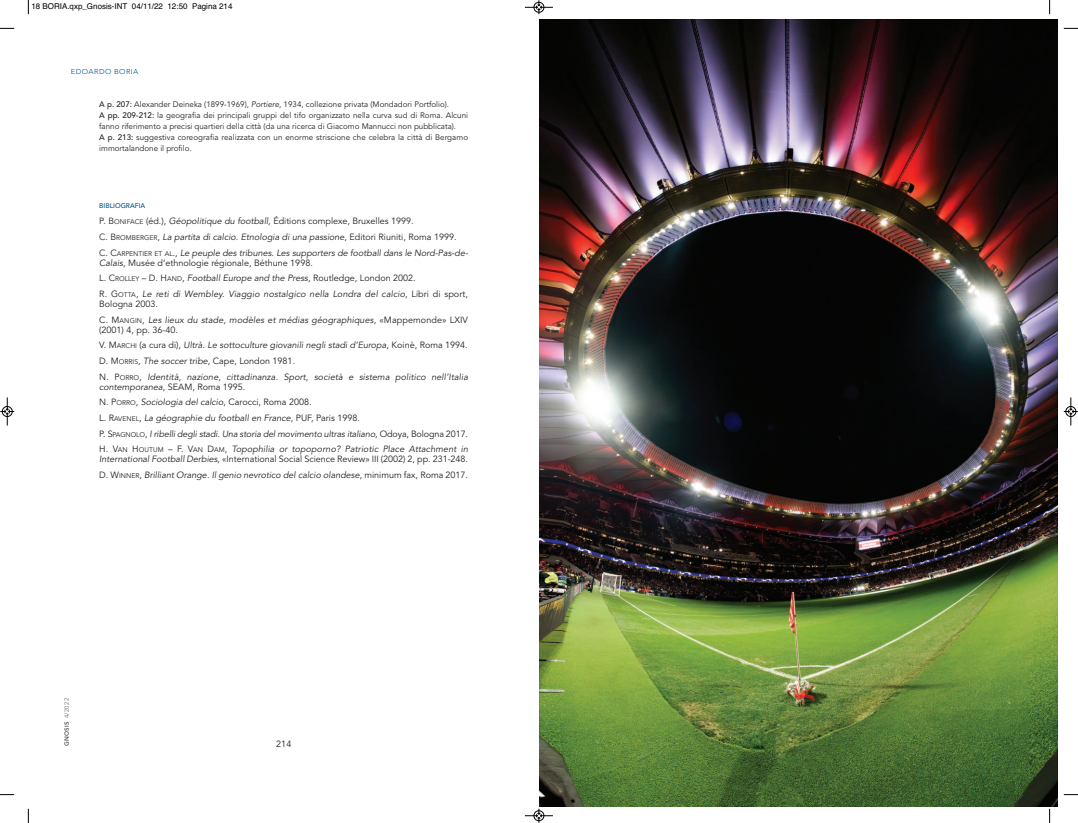
<style>
.page{position:relative;width:1078px;height:823px;background:#fff}
.page>*{position:absolute;margin:0;border:0;box-sizing:border-box;transform-origin:0 0}
.t1{font:italic 9px/15.7px "Avenir";color:#231f20}
.t2{font:9px/15.7px "Avenir";color:#231f20}
.t3{font:8px/11px "Avenir";color:#231f20}
.t4{font:8px "Helvetica";color:#000}
.t5{font:300 7px "Avenir";letter-spacing:.05em;color:#035480;scale:1.09 1}
.t6{font:500 6.8px "Avenir";color:#035480}
.t7{font:800 6px "Avenir";letter-spacing:.075em;color:#57585a}
.s1{font-weight:500}
.s2{font-style:italic}
.s3{font-style:normal}
.s4{font-style:normal;font-size:6.8px}
.s5{font-size:6.8px}
.s6{font-weight:300}
</style>
<div class="page">
<img style="left:539px;top:19px;width:518px;height:786px">
<svg style="left:28px;top:0;width:1px;height:14px"></svg>
<svg style="left:0;top:28px;width:14px;height:1px"></svg>
<svg style="left:1049px;top:0;width:1px;height:14px"></svg>
<svg style="left:1063px;top:28px;width:14px;height:1px"></svg>
<svg style="left:28px;top:808px;width:1px;height:14px"></svg>
<svg style="left:0;top:794px;width:14px;height:1px"></svg>
<svg style="left:1049px;top:808px;width:1px;height:14px"></svg>
<svg style="left:1063px;top:794px;width:14px;height:1px"></svg>
<svg style="left:524px;top:0;width:28px;height:14px"></svg>
<svg style="left:524px;top:808px;width:28px;height:14px"></svg>
<svg style="left:0;top:397px;width:14px;height:28px"></svg>
<svg style="left:1063px;top:397px;width:14px;height:28px"></svg>
<p class="t4" style="left:31px;top:2px;width:202px">18 BORIA.qxp_Gnosis-INT 04/11/22 12:50 Pagina 214</p>
<p class="t5" style="left:71px;top:68px;width:63px">EDOARDO BORIA</p>
<p class="t3" style="left:99px;top:99px;width:370px"><span class="s1">A p. 207:</span> Alexander Deineka (1899-1969), <span class="s2">Portiere</span>, 1934, collezione privata (Mondadori Portfolio).<br><span class="s1">A pp. 209-212:</span> la geografia dei principali gruppi del tifo organizzato nella curva sud di Roma. Alcuni fanno riferimento a precisi quartieri della città (da una ricerca di Giacomo Mannucci non pubblicata).<br><span class="s1">A p. 213:</span> suggestiva coreografia realizzata con un enorme striscione che celebra la città di Bergamo immortalandone il profilo.</p>
<p class="t6" style="left:99px;top:200px;width:48px">BIBLIOGRAFIA</p>
<p class="t1" style="left:99px;top:213px;width:370px"><span class="s3">P. B</span><span class="s4">ONIFACE</span> <span class="s3">(éd.),</span> Géopolitique du football<span class="s3">, Éditions complexe, Bruxelles 1999.<br>C. B</span><span class="s4">ROMBERGER</span><span class="s3">,</span> La partita di calcio. Etnologia di una passione<span class="s3">, Editori Riuniti, Roma 1999.<br>C. C</span><span class="s4">ARPENTIER ET AL</span><span class="s3">.,</span> Le peuple des tribunes. Les supporters de football dans le Nord-Pas-de-</p>
<p class="t2" style="left:99px;top:254px;width:370px"><span class="s2">Calais</span>, Musée d’ethnologie régionale, Béthune 1998.<br>L. C<span class="s5">ROLLEY</span> – D. H<span class="s5">AND</span>, <span class="s2">Football Europe and the Press</span>, Routledge, London 2002.<br>R. G<span class="s5">OTTA</span>, <span class="s2">Le reti di Wembley. Viaggio nostalgico nella Londra del calcio</span>, Libri di sport,</p>
<p class="t1" style="left:99px;top:296px;width:370px"><span class="s3">Bologna 2003.<br>C. M</span><span class="s4">ANGIN</span><span class="s3">,</span> Les lieux du stade, modèles et médias géographiques<span class="s3">, «Mappemonde» LXIV</span></p>
<p class="t1" style="left:99px;top:321px;width:370px"><span class="s3">(2001) 4, pp. 36-40.<br>V. M</span><span class="s4">ARCHI</span> <span class="s3">(a cura di),</span> Ultrà. Le sottoculture giovanili negli stadi d’Europa<span class="s3">, Koinè, Roma 1994.<br>D. M</span><span class="s4">ORRIS</span><span class="s3">,</span> The soccer tribe<span class="s3">, Cape, London 1981.<br>N. P</span><span class="s4">ORRO</span><span class="s3">,</span> Identità, nazione, cittadinanza. Sport, società e sistema politico nell’Italia</p>
<p class="t1" style="left:99px;top:378px;width:370px">contemporanea<span class="s3">, SEAM, Roma 1995.<br>N. P</span><span class="s4">ORRO</span><span class="s3">,</span> Sociologia del calcio<span class="s3">, Carocci, Roma 2008.<br>L. R</span><span class="s4">AVENEL</span><span class="s3">,</span> La géographie du football en France<span class="s3">, PUF, Paris 1998.<br>P. S</span><span class="s4">PAGNOLO</span><span class="s3">,</span> I ribelli degli stadi. Una storia del movimento ultras italiano<span class="s3">, Odoya, Bologna 2017.<br>H. V</span><span class="s4">AN</span> <span class="s3">H</span><span class="s4">OUTUM</span> <span class="s3">– F. V</span><span class="s4">AN</span> <span class="s3">D</span><span class="s4">AM</span><span class="s3">,</span> Topophilia or topoporno? Patriotic Place Attachment in</p>
<p class="t2" style="left:99px;top:451px;width:370px"><span class="s2">International Football Derbies</span>, «International Social Science Review» III (2002) 2, pp. 231-248.<br>D. W<span class="s5">INNER</span>, <span class="s2">Brilliant Orange. Il genio nevrotico del calcio olandese</span>, minimum fax, Roma 2017.</p>
<p class="t7" style="left:62px;top:746px;width:49px;rotate:-90deg">GNOSIS <span class="s6">4/2022</span></p>
<p class="t2" style="left:276px;top:735px;width:17px">214</p>
</div>
